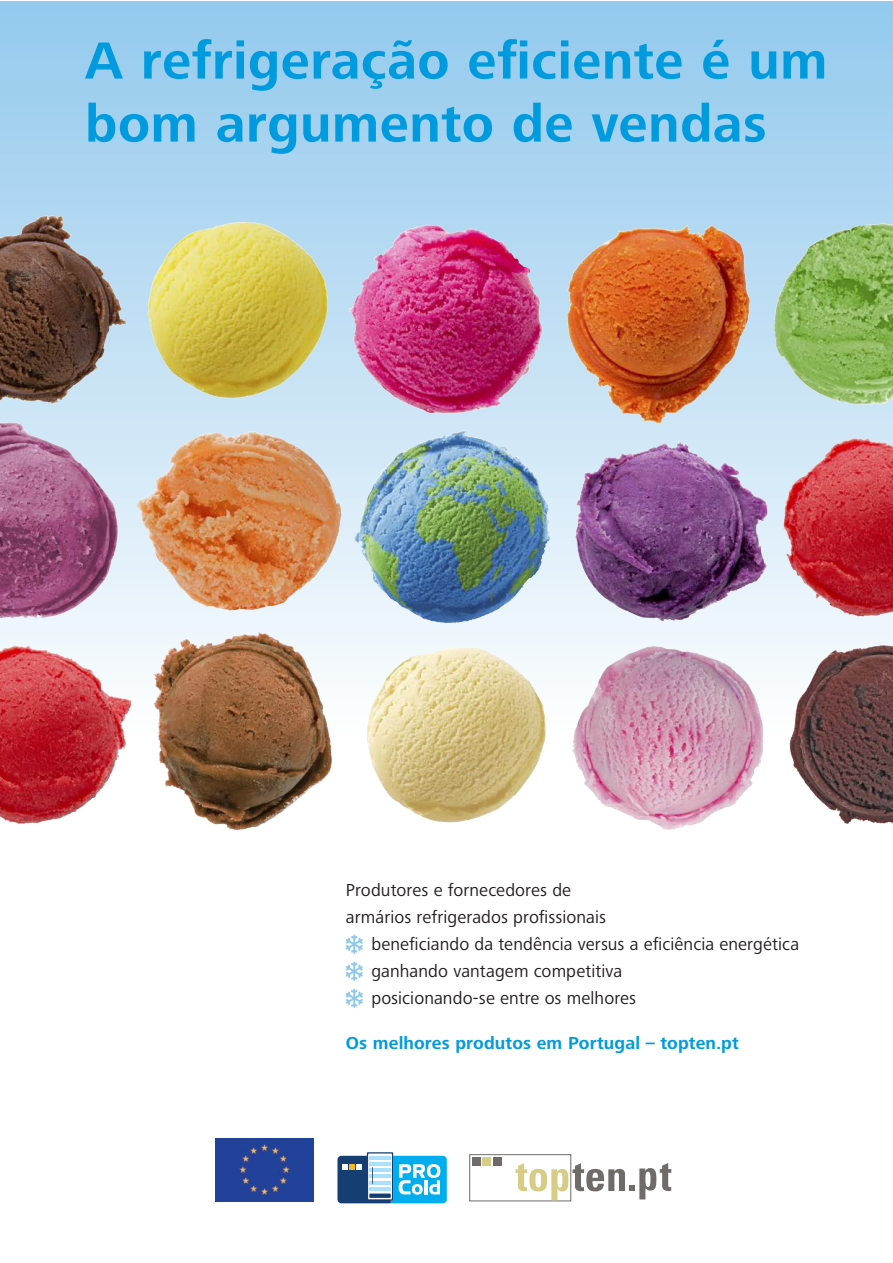
<style>
.page{position:relative;width:893px;height:1263px;background:#fff}
.page>*{position:absolute;margin:0;border:0;box-sizing:border-box;transform-origin:0 0}
.t1{font:700 54px/63px "Frutiger Next Pro";letter-spacing:.01em;color:#009bde}
.t2{font:18px "Frutiger Next Pro";letter-spacing:.005em;color:#231f20}
.t3{font:700 18px "Frutiger Next Pro";letter-spacing:.005em;color:#009bde}
</style>
<div class="page">
<svg style="left:0;top:1px;width:892px;height:208px;background:#a1d0ef"></svg>
<svg style="left:346px;top:934px;width:17px;height:20px"></svg>
<svg style="left:346px;top:961px;width:17px;height:20px"></svg>
<svg style="left:346px;top:988px;width:17px;height:20px"></svg>
<img style="left:216px;top:1138px;width:98px;height:63px">
<img style="left:0;top:209px;width:892px;height:621px">
<svg style="left:337px;top:1152px;width:110px;height:51px"></svg>
<div style="left:469px;top:1154px;width:102px;height:47px;border:1px solid #6e6b69"></div>
<div style="left:493px;top:1157px;width:9px;height:9px;background:#6e6b69"></div>
<div style="left:483px;top:1157px;width:8px;height:9px;background:#d6cc85"></div>
<div style="left:472px;top:1157px;width:9px;height:9px;background:#6e6b69"></div>
<svg style="left:516px;top:1163px;width:155px;height:37px"></svg>
<h1 class="t1" style="left:85px;top:29px;width:744px">A refrigeração eficiente é um bom argumento de vendas</h1>
<p class="t2" style="left:346px;top:879px;width:227px">Produtores e fornecedores de</p>
<p class="t2" style="left:346px;top:906px;width:262px">armários refrigerados profissionais</p>
<p class="t2" style="left:371px;top:933px;width:429px">beneficiando da tendência versus a eficiência energética</p>
<p class="t2" style="left:371px;top:960px;width:252px">ganhando vantagem competitiva</p>
<p class="t2" style="left:371px;top:987px;width:266px">posicionando-se entre os melhores</p>
<p class="t3" style="left:346px;top:1032px;width:395px">Os melhores produtos em Portugal – topten.pt</p>
</div>
